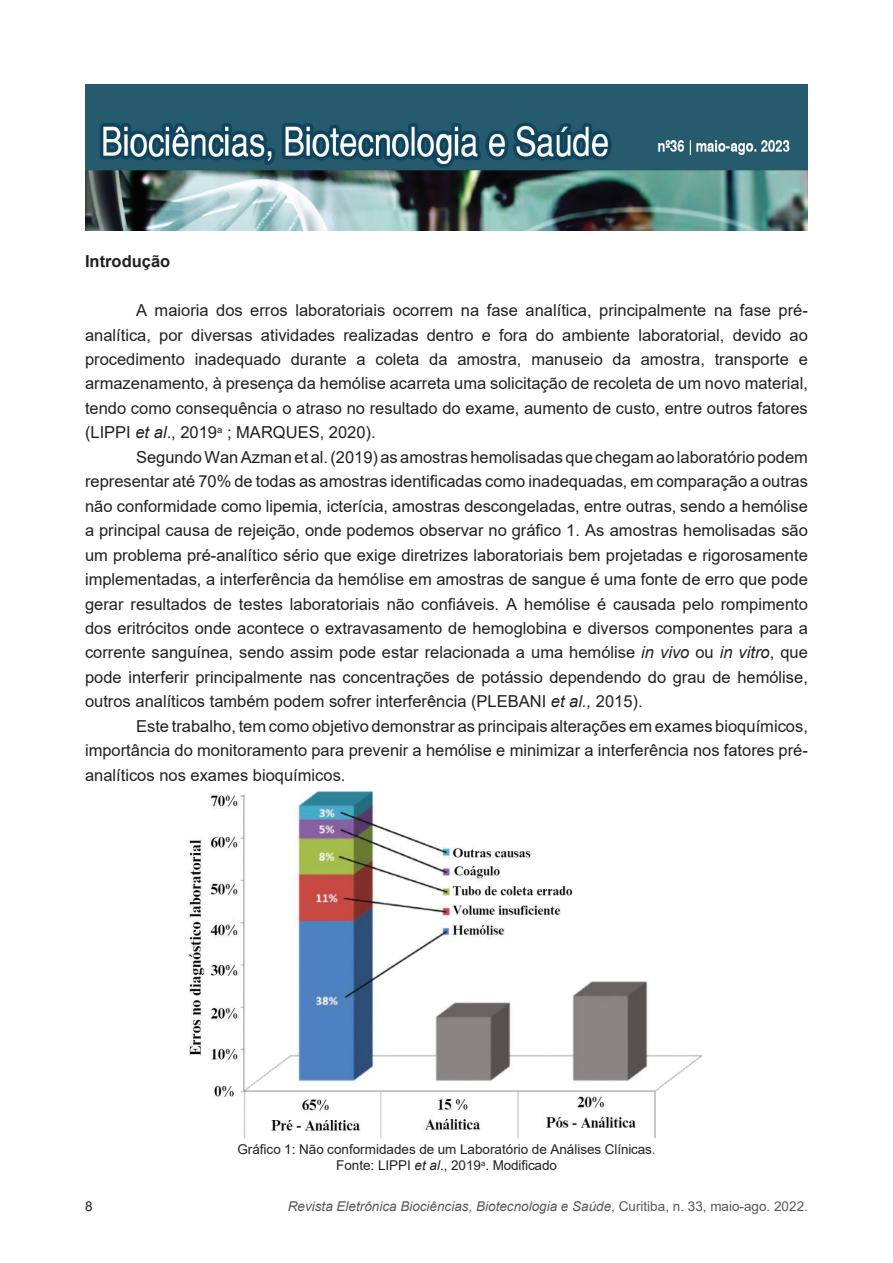
<style>
.page{position:relative;width:893px;height:1263px;background:#fff}
.page>*{position:absolute;margin:0;border:0;box-sizing:border-box;transform-origin:0 0}
.bio_texto{font:16.5px/24.5px "Arial";color:#231f20;text-align:justify}
.bio_subtítulo{font:700 16.5px "Arial";color:#231f20}
.bio_legenda{font:13.5px "Arial";color:#231f20}
.t1{font:italic 13.5px "Arial";color:#57585a}
.s1{font-style:italic}
.s2{font-style:normal}
</style>
<div class="page">
<img style="left:85px;top:85px;width:723px;height:145px">
<img style="left:188px;top:791px;width:515px;height:348px">
<p class="bio_subtítulo" style="left:85px;top:250px;width:87px">Introdução</p>
<p class="bio_texto" style="left:85px;top:298px;width:724px;text-indent:51px">A maioria dos erros laboratoriais ocorrem na fase analítica, principalmente na fase pré&shy;analítica, por diversas atividades realizadas dentro e fora do ambiente laboratorial, devido ao procedimento inadequado durante a coleta da amostra, manuseio da amostra, transporte e armazenamento, à presença da hemólise acarreta uma solicitação de recoleta de um novo material, tendo como consequência o atraso no resultado do exame, aumento de custo, entre outros fatores (LIPPI <span class="s1">et al</span>., 2019<sup>a</sup> ; MARQUES, 2020).</p>
<p class="bio_texto" style="left:85px;top:445px;width:724px;text-indent:51px">Segundo Wan Azman et al. (2019) as amostras hemolisadas que chegam ao laboratório podem representar até 70% de todas as amostras identificadas como inadequadas, em comparação a outras não conformidade como lipemia, icterícia, amostras descongeladas, entre outras, sendo a hemólise a principal causa de rejeição, onde podemos observar no gráfico 1. As amostras hemolisadas são um problema pré-analítico sério que exige diretrizes laboratoriais bem projetadas e rigorosamente implementadas, a interferência da hemólise em amostras de sangue é uma fonte de erro que pode gerar resultados de testes laboratoriais não confiáveis. A hemólise é causada pelo rompimento dos eritrócitos onde acontece o extravasamento de hemoglobina e diversos componentes para a corrente sanguínea, sendo assim pode estar relacionada a uma hemólise <span class="s1">in vivo</span> ou <span class="s1">in vitro</span>, que pode interferir principalmente nas concentrações de potássio dependendo do grau de hemólise, outros analíticos também podem sofrer interferência (PLEBANI <span class="s1">et al.,</span> 2015).</p>
<p class="bio_texto" style="left:85px;top:714px;width:724px;text-indent:51px">Este trabalho, tem como objetivo demonstrar as principais alterações em exames bioquímicos, importância do monitoramento para prevenir a hemólise e minimizar a interferência nos fatores pré&shy;analíticos nos exames bioquímicos.</p>
<p class="bio_legenda" style="left:237px;top:1140px;width:420px">Gráfico 1: Não conformidades de um Laboratório de Análises Clínicas.</p>
<p class="bio_legenda" style="left:336px;top:1156px;width:222px">Fonte: LIPPI <span class="s1">et al</span>., 2019<sup>a</sup>. Modificado</p>
<p class="bio_legenda" style="left:85px;top:1197px;width:9px">8</p>
<p class="t1" style="left:288px;top:1197px;width:522px">Revista Eletrônica Biociências, Biotecnologia e Saúde<span class="s2">, Curitiba, n. 33, maio-ago. 2022.</span></p>
</div>
